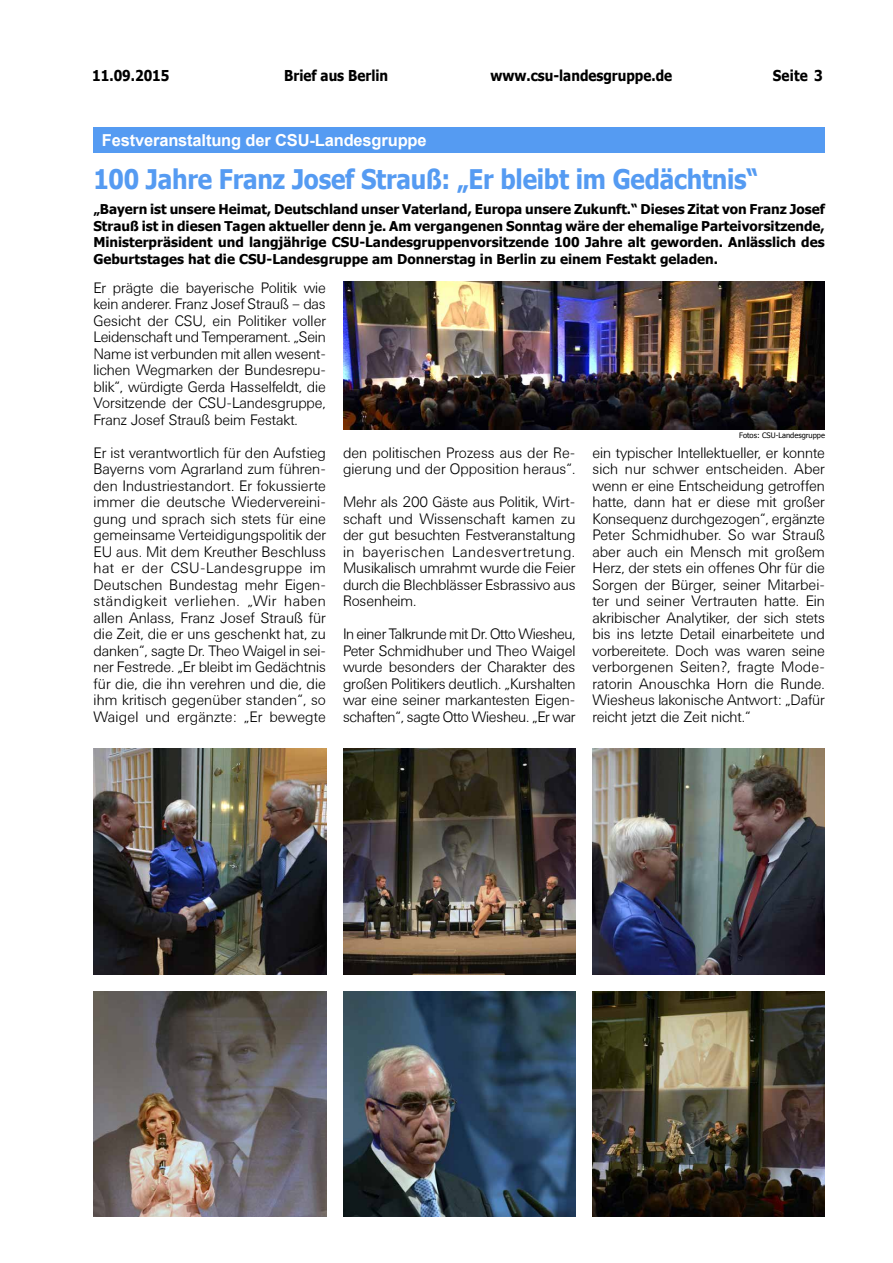
<style>
.page{position:relative;width:893px;height:1263px;background:#fff}
.page>*{position:absolute;margin:0;border:0;box-sizing:border-box;transform-origin:0 0}
._01_BaB_Überschrift{font:700 27px "Tahoma";letter-spacing:-.01em;color:#559bf2;scale:.9 1}
._01_BaB_Überschrift-2{font:700 16.5px "Arial";letter-spacing:-.01em;color:#fff}
._04_BaB_Fließtext{font:300 15px/16.5px "Univers BSK";letter-spacing:-.01em;color:#000;text-align:justify}
.t1{font:700 15px "Tahoma";color:#000;scale:.9 1}
._03_BaB_Teaser{font:700 13.5px/16.5px "Tahoma";color:#000;text-align:justify}
._13_BaB_Rechtevermer{font:7.5px "Tahoma";color:#000}
</style>
<div class="page">
<div style="left:93px;top:128px;width:732px;height:25px;background:#559bf2"></div>
<img style="left:343px;top:281px;width:482px;height:148px">
<img style="left:94px;top:749px;width:232px;height:225px">
<img style="left:343px;top:749px;width:232px;height:225px">
<img style="left:592px;top:749px;width:233px;height:225px">
<img style="left:94px;top:991px;width:232px;height:226px">
<img style="left:343px;top:991px;width:232px;height:226px">
<img style="left:592px;top:991px;width:233px;height:226px">
<p class="t1" style="left:284px;top:65px;width:117px">Brief aus Berlin</p>
<p class="t1" style="left:92px;top:65px;width:87px">11.09.2015</p>
<p class="t1" style="left:490px;top:65px;width:203px">www.csu-landesgruppe.de</p>
<p class="t1" style="left:773px;top:65px;width:57px">Seite 3</p>
<p class="_01_BaB_Überschrift-2" style="left:102px;top:129px;width:326px">Festveranstaltung der CSU-Landesgruppe</p>
<p class="_01_BaB_Überschrift" style="left:93px;top:160px;width:740px">100 Jahre Franz Josef Strauß: „Er bleibt im Gedächtnis“</p>
<p class="_03_BaB_Teaser" style="left:93px;top:200px;width:733px">„Bayern ist unsere Heimat, Deutschland unser Vaterland, Europa unsere Zukunft.“ Dieses Zitat von Franz Josef Strauß ist in diesen Tagen aktueller denn je. Am vergangenen Sonntag wäre der ehemalige Parteivorsitzende, Ministerpräsident und langjährige CSU-Landesgruppenvorsitzende 100 Jahre alt geworden. Anlässlich des Geburtstages hat die CSU-Landesgruppe am Donnerstag in Berlin zu einem Festakt geladen.</p>
<p class="_04_BaB_Fließtext" style="left:94px;top:279px;width:234px">Er prägte die bayerische Politik wie kein anderer. Franz Josef Strauß – das Gesicht der CSU, ein Politiker voller Leidenschaft und Temperament. „Sein Name ist verbunden mit allen wesent&shy;lichen Wegmarken der Bundesrepu&shy;blik“, würdigte Gerda Hasselfeldt, die Vorsitzende der CSU-Landesgruppe, Franz Josef Strauß beim Festakt.</p>
<p class="_04_BaB_Fließtext" style="left:94px;top:444px;width:234px">Er ist verantwortlich für den Aufstieg Bayerns vom Agrarland zum führen&shy;den Industriestandort. Er fokussierte immer die deutsche Wiedervereini&shy;gung und sprach sich stets für eine gemeinsame Verteidigungspolitik der EU aus. Mit dem Kreuther Beschluss hat er der CSU-Landesgruppe im Deutschen Bundestag mehr Eigen&shy;ständigkeit verliehen. „Wir haben allen Anlass, Franz Josef Strauß für die Zeit, die er uns geschenkt hat, zu danken“, sagte Dr. Theo Waigel in sei&shy;ner Festrede. „Er bleibt im Gedächtnis für die, die ihn verehren und die, die ihm kritisch gegenüber standen“, so Waigel und ergänzte: „Er bewegte</p>
<p class="_04_BaB_Fließtext" style="left:343px;top:444px;width:234px">den politischen Prozess aus der Re&shy;gierung und der Opposition heraus“.</p>
<p class="_13_BaB_Rechtevermer" style="left:739px;top:431px;width:87px">Fotos: CSU-Landesgruppe</p>
<p class="_04_BaB_Fließtext" style="left:592px;top:444px;width:234px">ein typischer Intellektueller, er konnte sich nur schwer entscheiden. Aber wenn er eine Entscheidung getroffen hatte, dann hat er diese mit großer Konsequenz durchgezogen“, ergänzte Peter Schmidhuber. So war Strauß aber auch ein Mensch mit großem Herz, der stets ein offenes Ohr für die Sorgen der Bürger, seiner Mitarbei&shy;ter und seiner Vertrauten hatte. Ein akribischer Analytiker, der sich stets bis ins letzte Detail einarbeitete und vorbereitete. Doch was waren seine verborgenen Seiten?, fragte Mode&shy;ratorin Anouschka Horn die Runde.<br>Wiesheus lakonische Antwort: „Dafür reicht jetzt die Zeit nicht.“</p>
<p class="_04_BaB_Fließtext" style="left:343px;top:494px;width:234px">Mehr als 200 Gäste aus Politik, Wirt&shy;schaft und Wissenschaft kamen zu der gut besuchten Festveranstaltung in bayerischen Landesvertretung.<br>Musikalisch umrahmt wurde die Feier durch die Blechblässer Esbrassivo aus Rosenheim.</p>
<p class="_04_BaB_Fließtext" style="left:343px;top:626px;width:234px">In einer Talkrunde mit Dr. Otto Wiesheu, Peter Schmidhuber und Theo Waigel wurde besonders der Charakter des großen Politikers deutlich. „Kurshalten war eine seiner markantesten Eigen&shy;schaften“, sagte Otto Wiesheu. „Er war</p>
</div>
